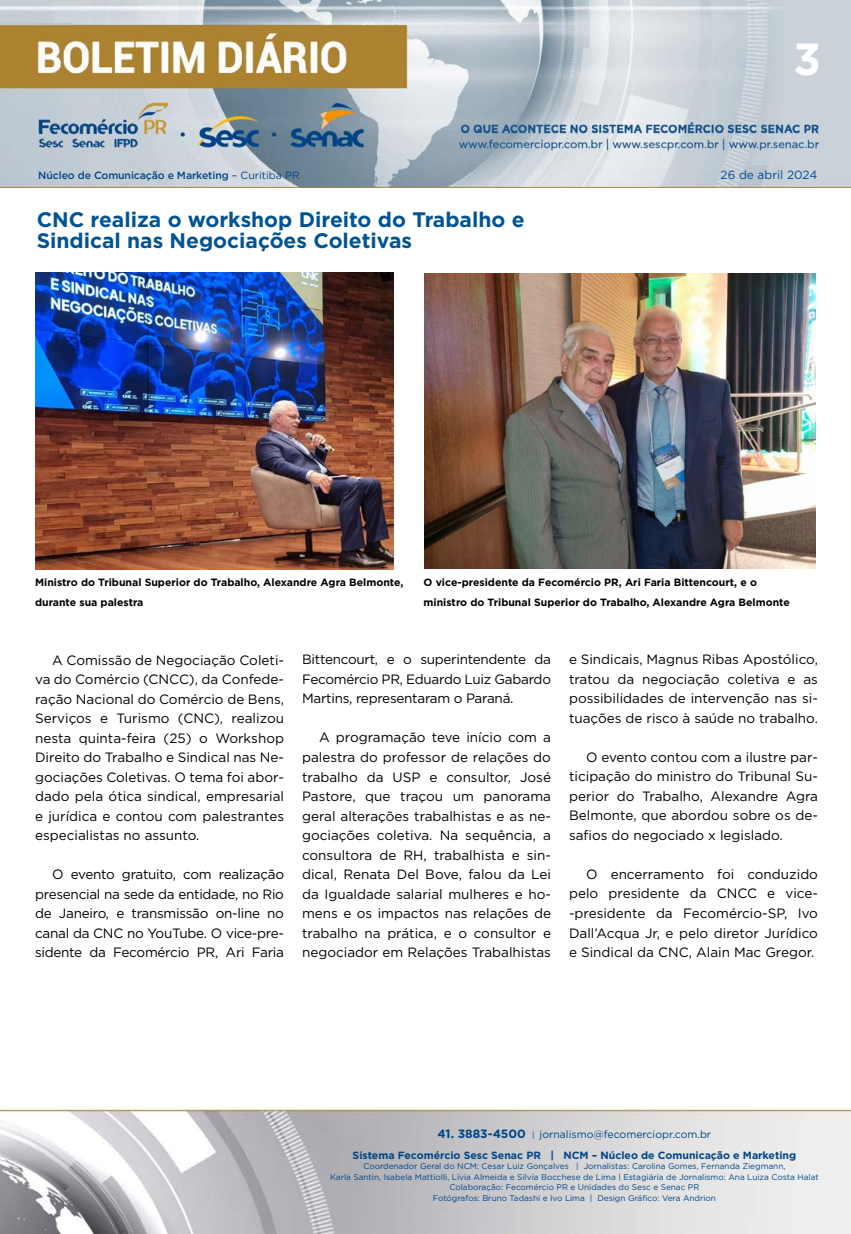
<style>
.page{position:relative;width:851px;height:1234px;background:#fff}
.page>*{position:absolute;margin:0;border:0;box-sizing:border-box;transform-origin:0 0}
.t1{font:700 45px "Gotham";color:#fff}
.t2{font:700 21px/21px "Gotham";color:#005493}
.t3{font:13.5px/19.5px "Gotham";color:#000;text-align:justify}
.t4{font:11.85px "Gotham";color:#004a93}
.t5{font:700 10.5px/19.5px "Gotham";color:#000}
.t6{font:700 10.5px/21px "Gotham";color:#004587;text-align:center}
.t7{font:500 10.5px "Gotham";letter-spacing:-.01em;color:#004587}
.t8{font:8.25px/10.5px "Gotham";color:#004587;text-align:center}
.s1{font-weight:400}
.s2{font-size:12px}
.s3{font-weight:400;font-size:8.25px}
</style>
<div class="page">
<img style="left:0;top:0;width:850px;height:188px">
<img style="left:0;top:1109px;width:850px;height:124px">
<img style="left:35px;top:272px;width:358px;height:297px">
<img style="left:424px;top:273px;width:391px;height:295px">
<h1 class="t1" style="left:793px;top:29px;width:29px">3</h1>
<p class="t7" style="left:38px;top:168px;width:263px">Núcleo de Comunicação e Marketing <span class="s1">– Curitiba PR</span></p>
<p class="t4" style="left:720px;top:167px;width:98px">26 de abril 2024</p>
<h2 class="t2" style="left:37px;top:209px;width:489px">CNC realiza o workshop Direito do Trabalho e<br>Sindical nas Negociações Coletivas</h2>
<p class="t5" style="left:35px;top:572px;width:370px">Ministro do Tribunal Superior do Trabalho, Alexandre Agra Belmonte, durante sua palestra</p>
<p class="t5" style="left:423px;top:572px;width:368px">O vice-presidente da Fecomércio PR, Ari Faria Bittencourt, e o ministro do Tribunal Superior do Trabalho, Alexandre Agra Belmonte</p>
<p class="t3" style="left:35px;top:649px;width:250px;text-indent:17px">A Comissão de Negociação Coleti&shy;va do Comércio (CNCC), da Confede&shy;ração Nacional do Comércio de Bens, Serviços e Turismo (CNC), realizou nesta quinta-feira (25) o Workshop Direito do Trabalho e Sindical nas Ne&shy;gociações Coletivas. O tema foi abor&shy;dado pela ótica sindical, empresarial e jurídica e contou com palestrantes especialistas no assunto.</p>
<p class="t3" style="left:35px;top:864px;width:250px;text-indent:17px">O evento gratuito, com realização presencial na sede da entidade, no Rio de Janeiro, e transmissão on-line no canal da CNC no YouTube. O vice-pre&shy;sidente da Fecomércio PR, Ari Faria</p>
<p class="t3" style="left:302px;top:649px;width:250px">Bittencourt, e o superintendente da Fecomércio PR, Eduardo Luiz Gabardo Martins, representaram o Paraná.</p>
<p class="t3" style="left:302px;top:727px;width:250px;text-indent:17px">A programação teve início com a palestra do professor de relações do trabalho da USP e consultor, José Pastore, que traçou um panorama geral alterações trabalhistas e as ne&shy;gociações coletiva. Na sequência, a consultora de RH, trabalhista e sin&shy;dical, Renata Del Bove, falou da Lei da Igualdade salarial mulheres e ho&shy;mens e os impactos nas relações de trabalho na prática, e o consultor e negociador em Relações Trabalhistas</p>
<p class="t3" style="left:569px;top:649px;width:250px">e Sindicais, Magnus Ribas Apostólico, tratou da negociação coletiva e as possibilidades de intervenção nas si&shy;tuações de risco à saúde no trabalho.</p>
<p class="t3" style="left:569px;top:747px;width:250px;text-indent:17px">O evento contou com a ilustre par&shy;ticipação do ministro do Tribunal Su&shy;perior do Trabalho, Alexandre Agra Belmonte, que abordou sobre os de&shy;safios do negociado x legislado.</p>
<p class="t3" style="left:569px;top:864px;width:250px;text-indent:17px">O encerramento foi conduzido pelo presidente da CNCC e vice--presidente da Fecomércio-SP, Ivo Dall’Acqua Jr, e pelo diretor Jurídico e Sindical da CNC, Alain Mac Gregor.</p>
<p class="t6" style="left:352px;top:1122px;width:445px"><span class="s2">41. 3883-4500</span> <span class="s3">|</span> <span class="s1">jornalismo@fecomerciopr.com.br<br></span>Sistema Fecomércio Sesc Senac PR | NCM – Núcleo de Comunicação e Marketing</p>
<p class="t8" style="left:330px;top:1160px;width:490px">Coordenador Geral do NCM: Cesar Luiz Gonçalves | Jornalistas: Carolina Gomes, Fernanda Ziegmann,<br>Karla Santin, Isabela Mattiolli, Lívia Almeida e Silvia Bocchese de Lima | Estagiária de Jornalismo: Ana Luiza Costa Halat Colaboração: Fecomércio PR e Unidades do Sesc e Senac PR<br>Fotógrafos: Bruno Tadashi e Ivo Lima | Design Gráfico: Vera Andrion</p>
</div>
